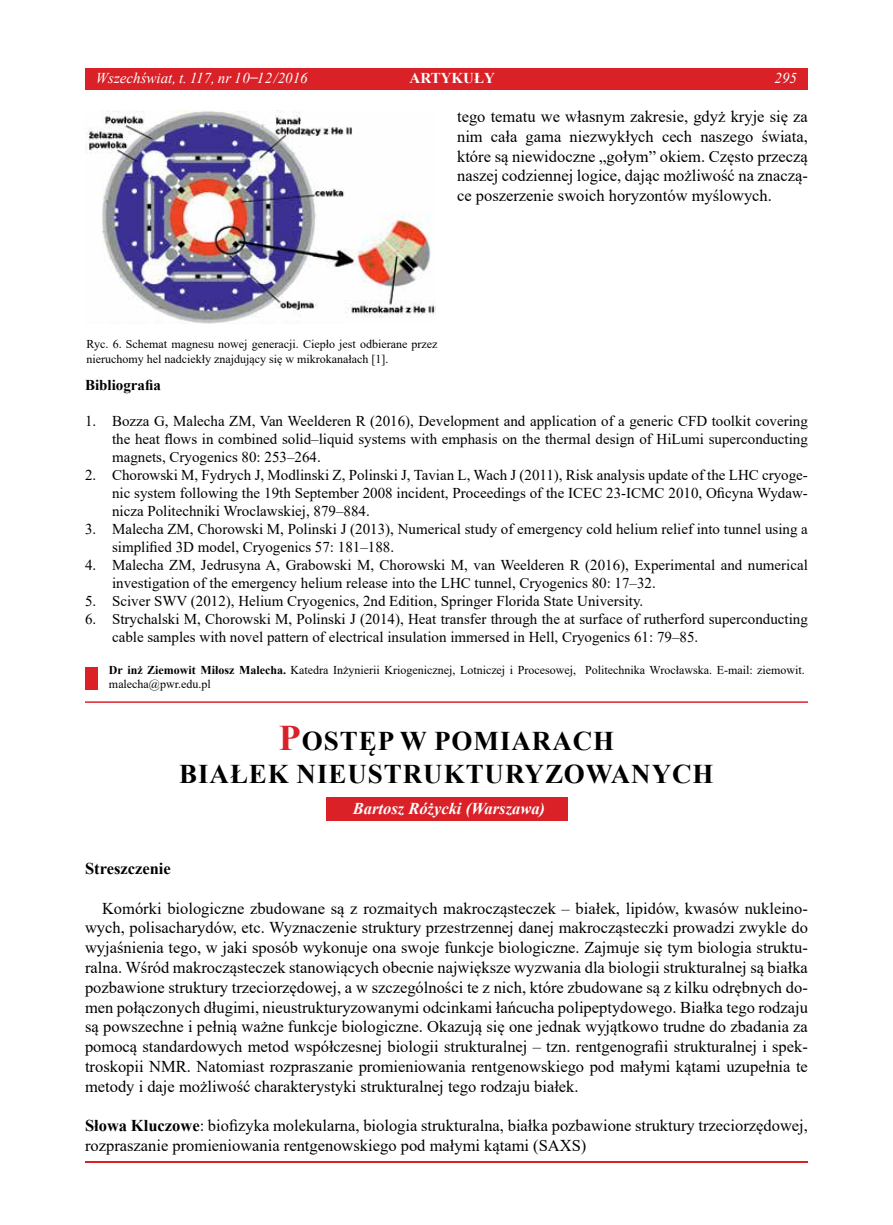
<style>
.page{position:relative;width:893px;height:1225px;background:#fff}
.page>*{position:absolute;margin:0;border:0;box-sizing:border-box;transform-origin:0 0}
.t1{font:700 27px/32.4px "Times New Roman";letter-spacing:.035em;color:#000;text-align:center}
.t2{font:16.5px/19.8px "Times New Roman";color:#000;text-align:justify}
.t3{font:italic 700 16.5px "Times New Roman";color:#fff}
.t4{font:700 16.5px "Times New Roman";color:#000}
.t5{font:15px/18px "Times New Roman";color:#000}
.t6{font:italic 15px "Times New Roman";color:#fff}
.t7{font:700 15px "Times New Roman";color:#000}
.t8{font:700 15px "Times New Roman";color:#fff}
.t9{font:12px/14.4px "Times New Roman";color:#000}
.s1{font-style:normal}
.s2{font-weight:700}
.s3{font-size:36px;color:#da2128}
</style>
<div class="page">
<hr style="left:85px;top:1161px;width:723px;height:1px;background:#da2128">
<hr style="left:85px;top:702px;width:723px;height:1px;background:#da2128">
<div style="left:85px;top:666px;width:13px;height:23px;background:#da2128"></div>
<div style="left:326px;top:797px;width:242px;height:24px;background:#da2128"></div>
<img style="left:85px;top:111px;width:351px;height:213px">
<div style="left:85px;top:68px;width:723px;height:21px;background:#da2128"></div>
<p class="t6" style="left:96px;top:68px;width:214px">Wszechświat, t. 117, nr 10 <span class="s1">̶</span>12/2016</p>
<p class="t8" style="left:410px;top:67px;width:87px">ARTYKUŁY</p>
<p class="t6" style="left:774px;top:68px;width:24px">295</p>
<p class="t2" style="left:457px;top:106px;width:352px">tego tematu we własnym zakresie, gdyż kryje się za nim cała gama niezwykłych cech naszego świata, które są niewidoczne „gołym” okiem. Często przeczą naszej codziennej logice, dając możliwość na znaczą&shy;ce poszerzenie swoich horyzontów myślowych.</p>
<p class="t9" style="left:87px;top:337px;width:352px">Ryc. 6. Schemat magnesu nowej generacji. Ciepło jest odbierane przez nieruchomy hel nadciekły znajdujący się w mikrokanałach [1].</p>
<p class="t7" style="left:85px;top:374px;width:77px">Bibliografia</p>
<p class="t5" style="left:112px;top:411px;width:697px;text-align:justify;text-indent:-27px">1. Bozza G, Malecha ZM, Van Weelderen R (2016), Development and application of a generic CFD toolkit covering the heat flows in combined solid–liquid systems with emphasis on the thermal design of HiLumi superconducting magnets, Cryogenics 80: 253–264.</p>
<p class="t5" style="left:112px;top:465px;width:697px;text-align:justify;text-indent:-27px">2. Chorowski M, Fydrych J, Modlinski Z, Polinski J, Tavian L, Wach J (2011), Risk analysis update of the LHC cryoge&shy;nic system following the 19th September 2008 incident, Proceedings of the ICEC 23-ICMC 2010, Oficyna Wydaw&shy;nicza Politechniki Wroclawskiej, 879–884.</p>
<p class="t5" style="left:112px;top:519px;width:697px;text-indent:-27px">3. Malecha ZM, Chorowski M, Polinski J (2013), Numerical study of emergency cold helium relief into tunnel using a simplified 3D model, Cryogenics 57: 181–188.</p>
<p class="t5" style="left:112px;top:555px;width:697px;text-indent:-27px">4. Malecha ZM, Jedrusyna A, Grabowski M, Chorowski M, van Weelderen R (2016), Experimental and numerical investigation of the emergency helium release into the LHC tunnel, Cryogenics 80: 17–32.</p>
<p class="t5" style="left:85px;top:591px;width:560px">5. Sciver SWV (2012), Helium Cryogenics, 2nd Edition, Springer Florida State University.</p>
<p class="t5" style="left:112px;top:609px;width:697px;text-indent:-27px">6. Strychalski M, Chorowski M, Polinski J (2014), Heat transfer through the at surface of rutherford superconducting cable samples with novel pattern of electrical insulation immersed in Hell, Cryogenics 61: 79–85.</p>
<p class="t9" style="left:109px;top:662px;width:697px"><span class="s2">Dr inż Ziemowit Miłosz Malecha.</span> Katedra Inżynierii Kriogenicznej, Lotniczej i Procesowej, Politechnika Wrocławska. E-mail: ziemowit. malecha@pwr.edu.pl</p>
<h1 class="t1" style="left:179px;top:724px;width:536px"><span class="s3">P</span>OSTĘP W POMIARACH<br>BIAŁEK NIEUSTRUKTURYZOWANYCH</h1>
<p class="t3" style="left:353px;top:797px;width:194px">Bartosz Różycki (Warszawa)</p>
<p class="t4" style="left:85px;top:856px;width:87px">Streszczenie</p>
<p class="t2" style="left:85px;top:897px;width:724px;text-indent:17px">Komórki biologiczne zbudowane są z rozmaitych makrocząsteczek – białek, lipidów, kwasów nukleino&shy;wych, polisacharydów, etc. Wyznaczenie struktury przestrzennej danej makrocząsteczki prowadzi zwykle do wyjaśnienia tego, w jaki sposób wykonuje ona swoje funkcje biologiczne. Zajmuje się tym biologia struktu&shy;ralna. Wśród makrocząsteczek stanowiących obecnie największe wyzwania dla biologii strukturalnej są białka pozbawione struktury trzeciorzędowej, a w szczególności te z nich, które zbudowane są z kilku odrębnych do&shy;men połączonych długimi, nieustrukturyzowanymi odcinkami łańcucha polipeptydowego. Białka tego rodzaju są powszechne i pełnią ważne funkcje biologiczne. Okazują się one jednak wyjątkowo trudne do zbadania za pomocą standardowych metod współczesnej biologii strukturalnej – tzn. rentgenografii strukturalnej i spek&shy;troskopii NMR. Natomiast rozpraszanie promieniowania rentgenowskiego pod małymi kątami uzupełnia te metody i daje możliwość charakterystyki strukturalnej tego rodzaju białek.</p>
<p class="t2" style="left:85px;top:1115px;width:724px"><span class="s2">Słowa Kluczowe</span>: biofizyka molekularna, biologia strukturalna, białka pozbawione struktury trzeciorzędowej, rozpraszanie promieniowania rentgenowskiego pod małymi kątami (SAXS)</p>
</div>
